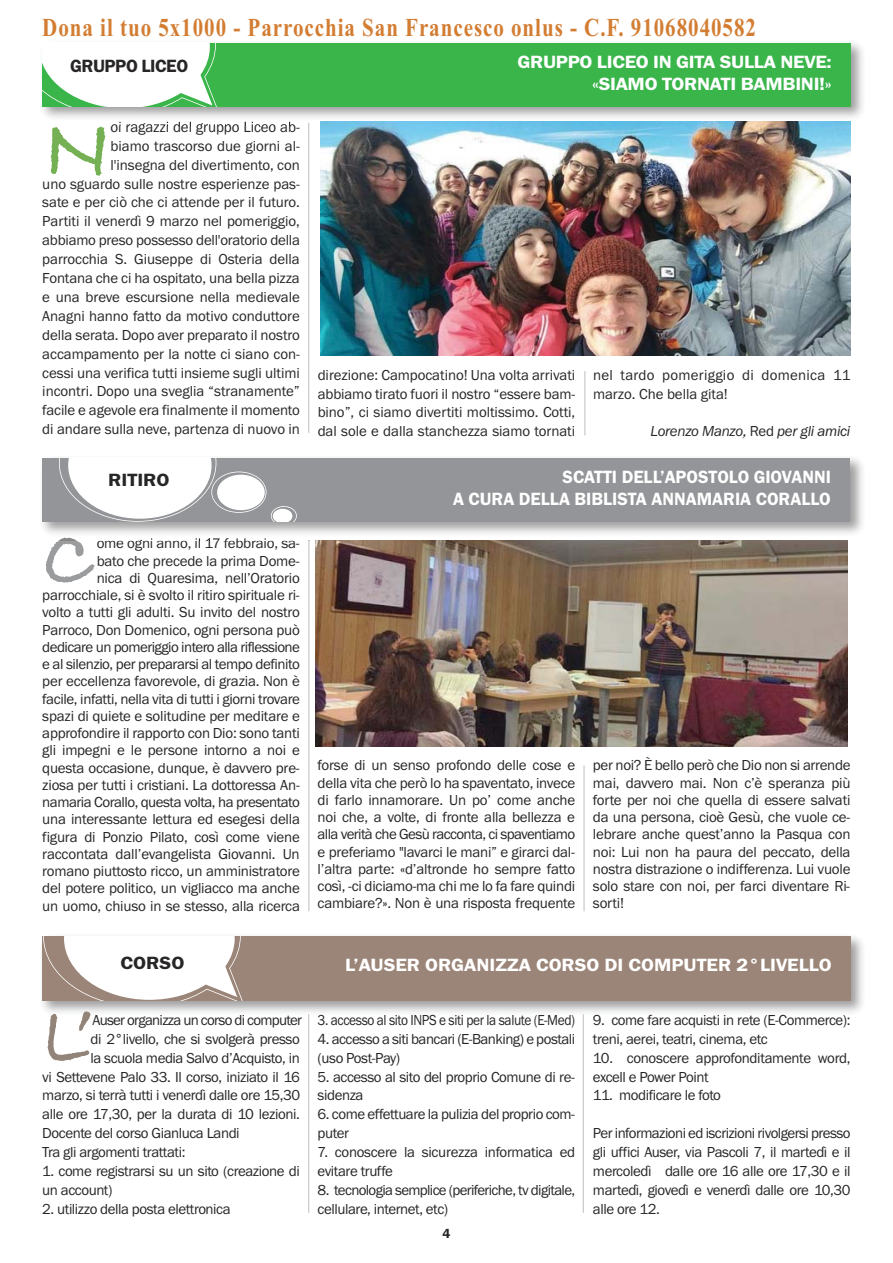
<style>
.page{position:relative;width:893px;height:1263px;background:#fff}
.page>*{position:absolute;margin:0;border:0;box-sizing:border-box;transform-origin:0 0}
.t1{font:700 88.05px "Bradley Hand ITCTT";color:#93847a;scale:.8 1}
.t2{font:700 88.05px "Bradley Hand ITCTT";color:#75b154}
.t3{font:700 81.9px "Bradley Hand ITCTT";color:#9a9c9e}
.t4{font:700 25.8px "Times New Roman";letter-spacing:.045em;color:#d37d32;scale:.81 1}
.t5{font:600 18.3px/22px "Franklin Gothic";color:#fff;text-align:right;scale:1.1 1}
.t6{font:600 18.3px/22px "Franklin Gothic";color:#fff;text-align:right}
.t7{font:600 18.3px "Franklin Gothic";letter-spacing:-.02em;color:#272526}
.t8{font:600 18.3px "Franklin Gothic";letter-spacing:-.02em;color:#272526;scale:1.11 1}
.t9{font:15px/17.2px "Franklin Gothic";letter-spacing:-.015em;color:#272526}
.t10{font:15px/18.9px "Franklin Gothic";letter-spacing:-.045em;color:#272526}
.t11{font:15px/18.9px "Franklin Gothic";letter-spacing:-.035em;color:#272526}
.t12{font:15px/18.9px "Franklin Gothic";letter-spacing:.02em;color:#272526}
.t13{font:15px "Franklin Gothic";letter-spacing:-.015em;color:#272526;scale:.89 1}
.t14{font:15px "Franklin Gothic";letter-spacing:-.05em;color:#272526}
.t15{font:italic 15px "Franklin Gothic";letter-spacing:-.02em;color:#272526}
.t16{font:600 13.5px "Franklin Gothic";color:#272526}
.s1{font-style:normal}
</style>
<div class="page">
<img style="left:42px;top:43px;width:821px;height:83px">
<img style="left:111px;top:122px;width:92px;height:4px">
<div style="left:42px;top:43px;width:808px;height:63px;background:#39b54a"></div>
<svg style="left:42px;top:43px;width:175px;height:63px;background:#dff3e2"></svg>
<hr style="left:308px;top:123px;width:1px;height:310px;background:#bebebe">
<hr style="left:584px;top:371px;width:1px;height:64px;background:#bebebe">
<hr style="left:308px;top:541px;width:1px;height:370px;background:#bebebe">
<hr style="left:584px;top:765px;width:1px;height:146px;background:#bebebe">
<img style="left:42px;top:458px;width:821px;height:83px">
<img style="left:46px;top:538px;width:49px;height:3px">
<img style="left:97px;top:538px;width:90px;height:3px">
<div style="left:42px;top:458px;width:808px;height:63px;background:#939598"></div>
<svg style="left:59px;top:458px;width:238px;height:63px"></svg>
<img style="left:316px;top:541px;width:532px;height:205px">
<img style="left:320px;top:122px;width:530px;height:234px">
<img style="left:42px;top:936px;width:821px;height:84px">
<div style="left:42px;top:936px;width:808px;height:64px;background:#9b8578"></div>
<svg style="left:43px;top:936px;width:200px;height:64px"></svg>
<hr style="left:308px;top:1014px;width:1px;height:199px;background:#bebebe">
<hr style="left:583px;top:1014px;width:1px;height:199px;background:#bebebe">
<h3 class="t4" style="left:42px;top:12px;width:883px">Dona il tuo 5x1000 - Parrocchia San Francesco onlus - C.F. 91068040582</h3>
<p class="t7" style="left:70px;top:60px;width:119px">GRUPPO LICEO</p>
<p class="t9" style="left:42px;top:119px;width:259px;line-height:18.9px;text-align:right">oi ragazzi del gruppo Liceo ab-<br>biamo trascorso due giorni al-<br>l'insegna del divertimento, con<br>uno sguardo sulle nostre esperienze pas&shy;sate e per ciò che ci attende per il futuro.<br>Partiti il venerdì 9 marzo nel pomeriggio, abbiamo preso possesso dell'oratorio della parrocchia S. Giuseppe di Osteria della Fontana che ci ha ospitato, una bella pizza e una breve escursione nella medievale Anagni hanno fatto da motivo conduttore della serata. Dopo aver preparato il nostro accampamento per la notte ci siano con&shy;cessi una verifica tutti insieme sugli ultimi incontri. Dopo una sveglia “stranamente” facile e agevole era finalmente il momento di andare sulla neve, partenza di nuovo in</p>
<h1 class="t2" style="left:42px;top:90px;width:70px">N</h1>
<p class="t8" style="left:108px;top:474px;width:57px">RITIRO</p>
<h2 class="t3" style="left:42px;top:505px;width:53px">C</h2>
<p class="t9" style="left:42px;top:536px;width:259px;text-align:right">ome ogni anno, il 17 febbraio, sa-<br>bato che precede la prima Dome-<br>nica di Quaresima, nell’Oratorio parrocchiale, si è svolto il ritiro spirituale ri&shy;volto a tutti gli adulti. Su invito del nostro Parroco, Don Domenico, ogni persona può dedicare un pomeriggio intero alla riflessione e al silenzio, per prepararsi al tempo definito per eccellenza favorevole, di grazia. Non è facile, infatti, nella vita di tutti i giorni trovare spazi di quiete e solitudine per meditare e approfondire il rapporto con Dio: sono tanti gli impegni e le persone intorno a noi e questa occasione, dunque, è davvero pre&shy;ziosa per tutti i cristiani. La dottoressa An&shy;namaria Corallo, questa volta, ha presentato una interessante lettura ed esegesi della figura di Ponzio Pilato, così come viene raccontata dall’evangelista Giovanni. Un romano piuttosto ricco, un amministratore del potere politico, un vigliacco ma anche un uomo, chiuso in se stesso, alla ricerca</p>
<p class="t5" style="left:518px;top:52px;width:287px">GRUPPO LICEO IN GITA SULLA NEVE: «SIAMO TORNATI BAMBINI!»</p>
<p class="t9" style="left:318px;top:366px;width:259px;line-height:18.9px;text-align:justify">direzione: Campocatino! Una volta arrivati abbiamo tirato fuori il nostro “essere bam&shy;bino”, ci siamo divertiti moltissimo. Cotti, dal sole e dalla stanchezza siamo tornati</p>
<p class="t12" style="left:593px;top:366px;width:259px">nel tardo pomeriggio di domenica 11 marzo. Che bella gita!</p>
<p class="t15" style="left:650px;top:426px;width:201px">Lorenzo Manzo, <span class="s1">Red</span> per gli amici</p>
<p class="t6" style="left:453px;top:467px;width:379px">SCATTI DELL’APOSTOLO GIOVANNI<br>A CURA DELLA BIBLISTA ANNAMARIA CORALLO</p>
<p class="t9" style="left:318px;top:758px;width:259px;text-align:justify">forse di un senso profondo delle cose e della vita che però lo ha spaventato, invece di farlo innamorare. Un po’ come anche noi che, a volte, di fronte alla bellezza e alla verità che Gesù racconta, ci spaventiamo e preferiamo "lavarci le mani” e girarci dal&shy;l’altra parte: «d’altronde ho sempre fatto così, -ci diciamo-ma chi me lo fa fare quindi cambiare?». Non è una risposta frequente</p>
<p class="t9" style="left:593px;top:758px;width:259px;text-align:justify">per noi? È bello però che Dio non si arrende mai, davvero mai. Non c’è speranza più forte per noi che quella di essere salvati da una persona, cioè Gesù, che vuole ce&shy;lebrare anche quest’anno la Pasqua con noi: Lui non ha paura del peccato, della nostra distrazione o indifferenza. Lui vuole solo stare con noi, per farci diventare Ri&shy;sorti!</p>
<p class="t8" style="left:120px;top:956px;width:59px">CORSO</p>
<p class="t5" style="left:345px;top:956px;width:444px">L’AUSER ORGANIZZA CORSO DI COMPUTER 2°LIVELLO</p>
<h1 class="t1" style="left:42px;top:979px;width:63px">L’</h1>
<p class="t14" style="left:93px;top:1015px;width:211px">Auser organizza un corso di computer</p>
<p class="t9" style="left:91px;top:1031px;width:211px">di 2°livello, che si svolgerà presso</p>
<p class="t9" style="left:91px;top:1050px;width:211px">la scuola media Salvo d’Acquisto, in</p>
<p class="t9" style="left:42px;top:1069px;width:259px">vi Settevene Palo 33. Il corso, iniziato il 16</p>
<p class="t9" style="left:42px;top:1088px;width:259px">marzo, si terrà tutti i venerdì dalle ore 15,30</p>
<p class="t9" style="left:42px;top:1107px;width:259px">alle ore 17,30, per la durata di 10 lezioni.</p>
<p class="t9" style="left:42px;top:1126px;width:199px">Docente del corso Gianluca Landi</p>
<p class="t9" style="left:42px;top:1145px;width:145px">Tra gli argomenti trattati:</p>
<p class="t9" style="left:42px;top:1163px;width:259px;line-height:18.9px">1. come registrarsi su un sito (creazione di un account)</p>
<p class="t9" style="left:42px;top:1201px;width:190px">2. utilizzo della posta elettronica</p>
<p class="t13" style="left:318px;top:1015px;width:291px">3. accesso al sito INPS e siti per la salute (E-Med)</p>
<p class="t11" style="left:318px;top:1030px;width:259px">4. accesso a siti bancari (E-Banking) e postali (uso Post-Pay)</p>
<p class="t9" style="left:318px;top:1068px;width:259px;line-height:18.9px">5. accesso al sito del proprio Comune di re&shy;sidenza</p>
<p class="t9" style="left:318px;top:1106px;width:259px;line-height:18.9px">6. come effettuare la pulizia del proprio com&shy;puter</p>
<p class="t9" style="left:318px;top:1144px;width:259px;line-height:18.9px">7. conoscere la sicurezza informatica ed evitare truffe</p>
<p class="t10" style="left:318px;top:1182px;width:259px">8. tecnologia semplice (periferiche, tv digitale, cellulare, internet, etc)</p>
<p class="t16" style="left:442px;top:1229px;width:9px">4</p>
<p class="t9" style="left:593px;top:1012px;width:259px;line-height:18.9px">9. come fare acquisti in rete (E-Commerce): treni, aerei, teatri, cinema, etc</p>
<p class="t9" style="left:593px;top:1049px;width:259px;line-height:18.9px">10. conoscere approfonditamente word, excell e Power Point</p>
<p class="t9" style="left:593px;top:1088px;width:130px">11. modificare le foto</p>
<p class="t9" style="left:593px;top:1125px;width:259px;line-height:18.9px;text-align:justify">Per informazioni ed iscrizioni rivolgersi presso gli uffici Auser, via Pascoli 7, il martedì e il mercoledì dalle ore 16 alle ore 17,30 e il martedì, giovedì e venerdì dalle ore 10,30 alle ore 12.</p>
</div>
